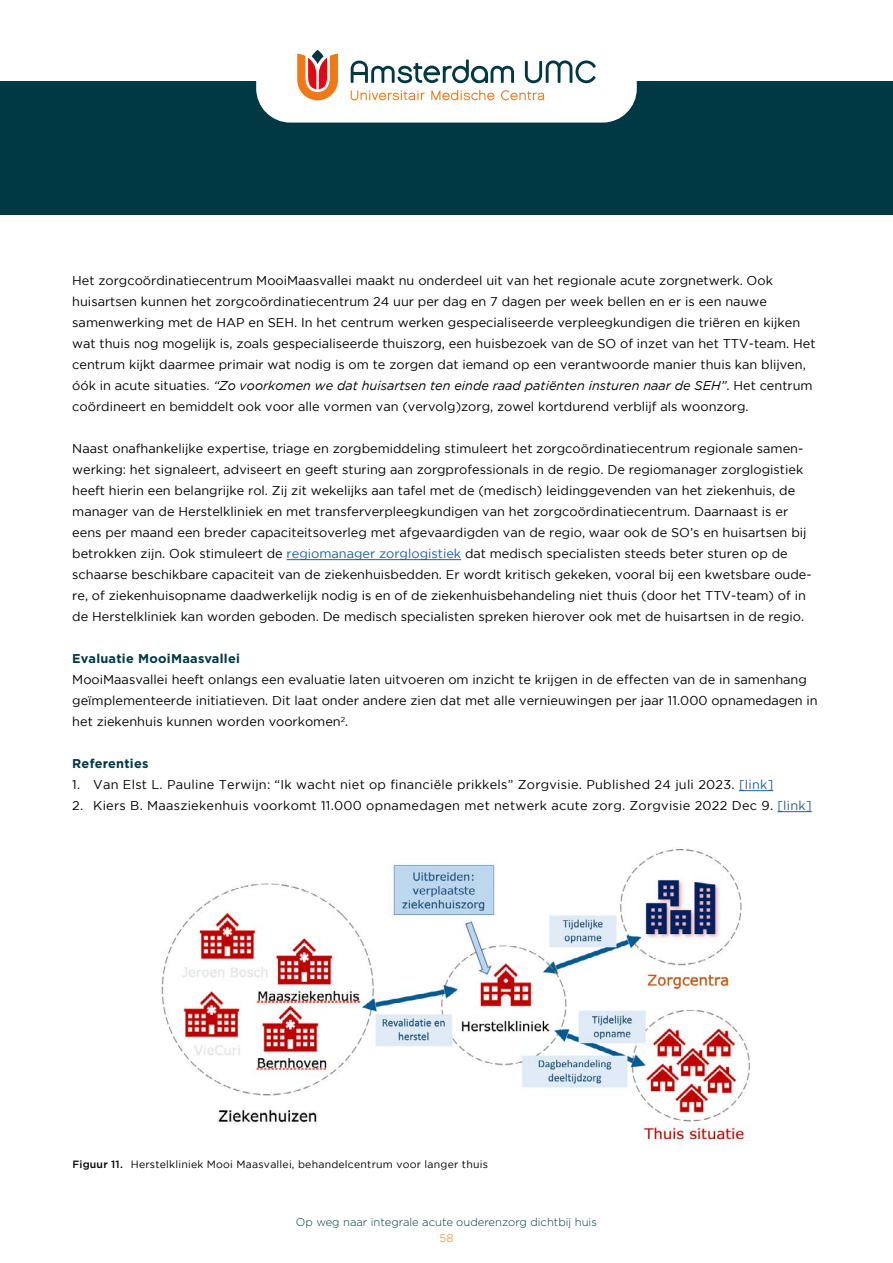
<style>
.page{position:relative;width:893px;height:1263px;background:#fff}
.page>*{position:absolute;margin:0;border:0;box-sizing:border-box;transform-origin:0 0}
.t1{font:12.75px/21px "Gotham";color:#000}
.t2{font:12.75px "Gotham";letter-spacing:.02em;color:#000}
.t3{font:700 12.75px "Gotham";letter-spacing:.02em;color:#003843}
.t4{font:300 11.25px "Gotham";color:#003843}
.t5{font:300 11.25px "Gotham";color:#ef7918}
.t6{font:10.5px "Gotham";letter-spacing:.02em;color:#000}
.s1{font-style:italic}
.s2{color:#275b9b}
.s3{font-weight:500}
</style>
<div class="page">
<div style="left:0;top:81px;width:893px;height:134px;background:#003843"></div>
<div style="left:256px;top:26px;width:381px;height:97px;background:#fff;border-radius:34px"></div>
<svg style="left:351px;top:60px;width:163px;height:23px"></svg>
<svg style="left:525px;top:60px;width:71px;height:23px"></svg>
<svg style="left:351px;top:90px;width:74px;height:10px"></svg>
<svg style="left:501px;top:90px;width:43px;height:10px"></svg>
<svg style="left:431px;top:90px;width:63px;height:10px"></svg>
<svg style="left:297px;top:54px;width:41px;height:46px"></svg>
<svg style="left:312px;top:50px;width:12px;height:14px"></svg>
<hr style="left:287px;top:559px;width:174px;height:1px;background:#275b9b">
<hr style="left:739px;top:790px;width:34px;height:1px;background:#275b9b">
<hr style="left:777px;top:811px;width:35px;height:1px;background:#275b9b">
<img style="left:161px;top:849px;width:589px;height:295px">
<p class="t1" style="left:72px;top:270px;width:745px">Het zorgcoördinatiecentrum MooiMaasvallei maakt nu onderdeel uit van het regionale acute zorgnetwerk. Ook huisartsen kunnen het zorgcoördinatiecentrum 24 uur per dag en 7 dagen per week bellen en er is een nauwe samenwerking met de HAP en SEH. In het centrum werken gespecialiseerde verpleegkundigen die triëren en kijken wat thuis nog mogelijk is, zoals gespecialiseerde thuiszorg, een huisbezoek van de SO of inzet van het TTV-team. Het centrum kijkt daarmee primair wat nodig is om te zorgen dat iemand op een verantwoorde manier thuis kan blijven, óók in acute situaties. <span class="s1">“Zo voorkomen we dat huisartsen ten einde raad patiënten insturen naar de SEH”</span>. Het centrum coördineert en bemiddelt ook voor alle vormen van (vervolg)zorg, zowel kortdurend verblijf als woonzorg.</p>
<p class="t1" style="left:72px;top:438px;width:741px">Naast onafhankelijke expertise, triage en zorgbemiddeling stimuleert het zorgcoördinatiecentrum regionale samen&shy;werking: het signaleert, adviseert en geeft sturing aan zorgprofessionals in de regio. De regiomanager zorglogistiek heeft hierin een belangrijke rol. Zij zit wekelijks aan tafel met de (medisch) leidinggevenden van het ziekenhuis, de manager van de Herstelkliniek en met transferverpleegkundigen van het zorgcoördinatiecentrum. Daarnaast is er eens per maand een breder capaciteitsoverleg met afgevaardigden van de regio, waar ook de SO’s en huisartsen bij betrokken zijn. Ook stimuleert de <span class="s2">regiomanager zorglogistiek</span> dat medisch specialisten steeds beter sturen op de schaarse beschikbare capaciteit van de ziekenhuisbedden. Er wordt kritisch gekeken, vooral bij een kwetsbare oude&shy;re, of ziekenhuisopname daadwerkelijk nodig is en of de ziekenhuisbehandeling niet thuis (door het TTV-team) of in de Herstelkliniek kan worden geboden. De medisch specialisten spreken hierover ook met de huisartsen in de regio.</p>
<p class="t3" style="left:72px;top:650px;width:169px">Evaluatie MooiMaasvallei</p>
<p class="t1" style="left:72px;top:669px;width:747px">MooiMaasvallei heeft onlangs een evaluatie laten uitvoeren om inzicht te krijgen in de effecten van de in samenhang geïmplementeerde initiatieven. Dit laat onder andere zien dat met alle vernieuwingen per jaar 11.000 opnamedagen in het ziekenhuis kunnen worden voorkomen<sup>2</sup>.</p>
<p class="t3" style="left:72px;top:755px;width:78px">Referenties</p>
<p class="t2" style="left:72px;top:777px;width:702px">1. Van Elst L. Pauline Terwijn: “Ik wacht niet op financiële prikkels” Zorgvisie. Published 24 juli 2023. <span class="s2">[link]</span></p>
<p class="t2" style="left:72px;top:798px;width:741px">2. Kiers B. Maasziekenhuis voorkomt 11.000 opnamedagen met netwerk acute zorg. Zorgvisie 2022 Dec 9. <span class="s2">[link]</span></p>
<p class="t6" style="left:72px;top:1158px;width:417px"><span class="s3">Figuur 11.</span> Herstelkliniek Mooi Maasvallei, behandelcentrum voor langer thuis</p>
<p class="t4" style="left:296px;top:1214px;width:303px">Op weg naar integrale acute ouderenzorg dichtbij huis</p>
<p class="t5" style="left:440px;top:1231px;width:15px">58</p>
</div>
